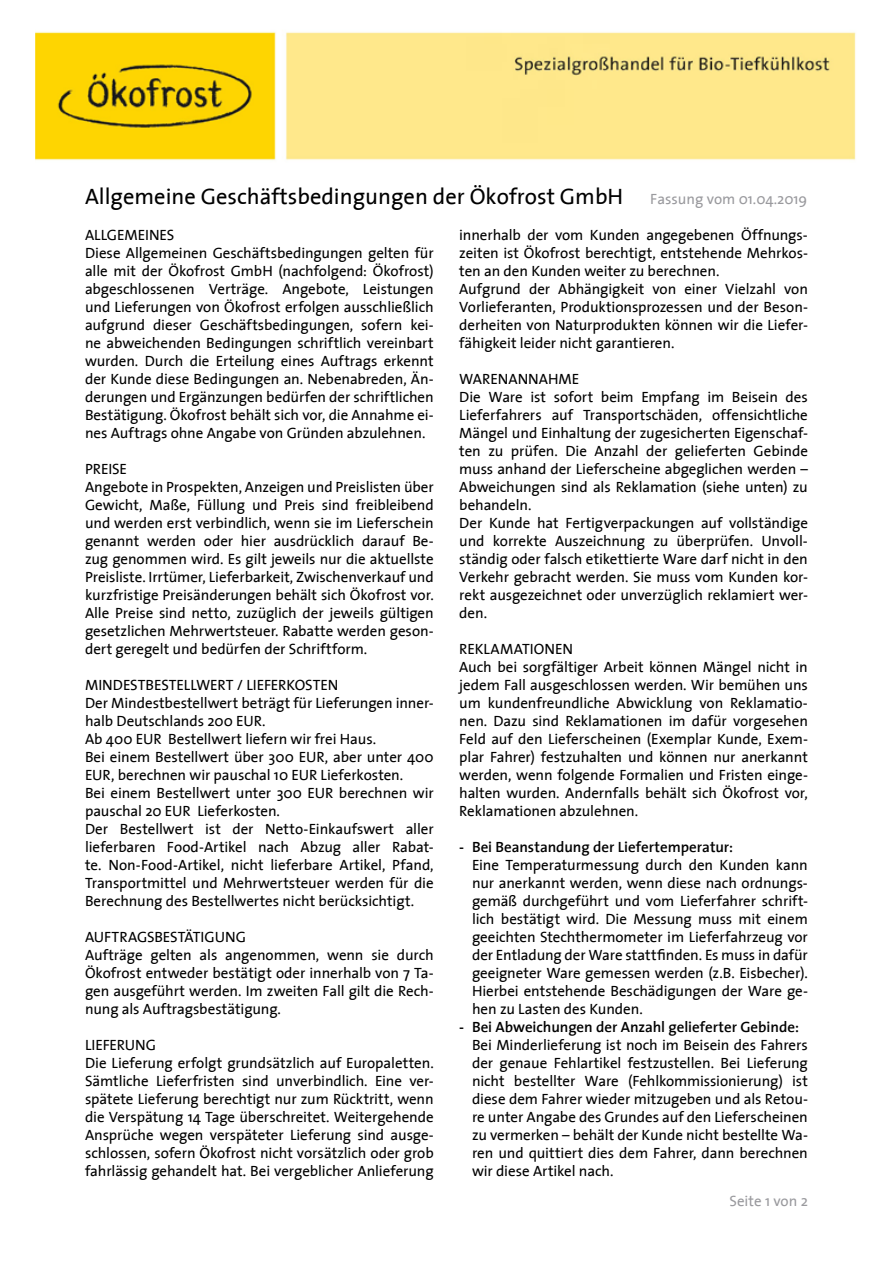
<style>
.page{position:relative;width:893px;height:1263px;background:#fff}
.page>*{position:absolute;margin:0;border:0;box-sizing:border-box;transform-origin:0 0}
.t1{font:22.5px "The Sans";color:#000}
.fließtext{font:15px/18px "The Sans";letter-spacing:-.005em;color:#000;text-align:justify}
.Nachfolgetext-liste{font:15px/18px "The Sans";letter-spacing:-.005em;color:#000;text-align:justify}
.t2{font:600 15px "The Sans";color:#000}
.t3{font:15px "The Sans";color:#9a9a9e}
</style>
<div class="page">
<img style="left:36px;top:31px;width:820px;height:129px">
<p class="t1" style="left:85px;top:177px;width:540px">Allgemeine Geschäftsbedingungen der Ökofrost GmbH</p>
<p class="t3" style="left:650px;top:186px;width:159px">Fassung vom 01.04.2019</p>
<p class="fließtext" style="left:85px;top:225px;width:91px">ALLGEMEINES</p>
<p class="fließtext" style="left:85px;top:243px;width:350px">Diese Allgemeinen Geschäftsbedingungen gelten für alle mit der Ökofrost GmbH (nachfolgend: Ökofrost) abgeschlossenen Verträge. Angebote, Leistungen und Lieferungen von Ökofrost erfolgen ausschließlich aufgrund dieser Geschäftsbedingungen, sofern kei&shy;ne abweichenden Bedingungen schriftlich vereinbart wurden. Durch die Erteilung eines Auftrags erkennt der Kunde diese Bedingungen an. Nebenabreden, Än&shy;derungen und Ergänzungen bedürfen der schriftlichen Bestätigung. Ökofrost behält sich vor, die Annahme ei&shy;nes Auftrags ohne Angabe von Gründen abzulehnen.</p>
<p class="fließtext" style="left:85px;top:459px;width:44px">PREISE</p>
<p class="fließtext" style="left:85px;top:477px;width:350px">Angebote in Prospekten, Anzeigen und Preislisten über Gewicht, Maße, Füllung und Preis sind freibleibend und werden erst verbindlich, wenn sie im Lieferschein genannt werden oder hier ausdrücklich darauf Be&shy;zug genommen wird. Es gilt jeweils nur die aktuellste Preisliste. Irrtümer, Lieferbarkeit, Zwischenverkauf und kurzfristige Preisänderungen behält sich Ökofrost vor.<br>Alle Preise sind netto, zuzüglich der jeweils gültigen gesetzlichen Mehrwertsteuer. Rabatte werden geson&shy;dert geregelt und bedürfen der Schriftform.</p>
<p class="fließtext" style="left:85px;top:675px;width:255px">MINDESTBESTELLWERT / LIEFERKOSTEN</p>
<p class="fließtext" style="left:85px;top:693px;width:350px">Der Mindestbestellwert beträgt für Lieferungen inner&shy;halb Deutschlands 200 EUR.</p>
<p class="fließtext" style="left:85px;top:729px;width:293px">Ab 400 EUR Bestellwert liefern wir frei Haus.</p>
<p class="fließtext" style="left:85px;top:747px;width:350px">Bei einem Bestellwert über 300 EUR, aber unter 400<br>EUR, berechnen wir pauschal 10 EUR Lieferkosten.</p>
<p class="fließtext" style="left:85px;top:783px;width:350px">Bei einem Bestellwert unter 300 EUR berechnen wir pauschal 20 EUR Lieferkosten.</p>
<p class="fließtext" style="left:85px;top:819px;width:350px">Der Bestellwert ist der Netto-Einkaufswert aller lieferbaren Food-Artikel nach Abzug aller Rabat&shy;te. Non-Food-Artikel, nicht lieferbare Artikel, Pfand, Transportmittel und Mehrwertsteuer werden für die Berechnung des Bestellwertes nicht berücksichtigt.</p>
<p class="fließtext" style="left:85px;top:927px;width:162px">AUFTRAGSBESTÄTIGUNG</p>
<p class="fließtext" style="left:85px;top:945px;width:350px">Aufträge gelten als angenommen, wenn sie durch Ökofrost entweder bestätigt oder innerhalb von 7 Ta&shy;gen ausgeführt werden. Im zweiten Fall gilt die Rech&shy;nung als Auftragsbestätigung.</p>
<p class="fließtext" style="left:85px;top:1035px;width:73px">LIEFERUNG</p>
<p class="fließtext" style="left:85px;top:1053px;width:350px">Die Lieferung erfolgt grundsätzlich auf Europaletten.<br>Sämtliche Lieferfristen sind unverbindlich. Eine ver&shy;spätete Lieferung berechtigt nur zum Rücktritt, wenn die Verspätung 14 Tage überschreitet. Weitergehende Ansprüche wegen verspäteter Lieferung sind ausge&shy;schlossen, sofern Ökofrost nicht vorsätzlich oder grob fahrlässig gehandelt hat. Bei vergeblicher Anlieferung</p>
<p class="fließtext" style="left:459px;top:225px;width:350px">innerhalb der vom Kunden angegebenen Öffnungs&shy;zeiten ist Ökofrost berechtigt, entstehende Mehrkos&shy;ten an den Kunden weiter zu berechnen.</p>
<p class="fließtext" style="left:459px;top:279px;width:350px">Aufgrund der Abhängigkeit von einer Vielzahl von Vorlieferanten, Produktionsprozessen und der Beson&shy;derheiten von Naturprodukten können wir die Liefer&shy;fähigkeit leider nicht garantieren.</p>
<p class="fließtext" style="left:459px;top:369px;width:122px">WARENANNAHME</p>
<p class="fließtext" style="left:459px;top:387px;width:350px">Die Ware ist sofort beim Empfang im Beisein des Lieferfahrers auf Transportschäden, offensichtliche Mängel und Einhaltung der zugesicherten Eigenschaf&shy;ten zu prüfen. Die Anzahl der gelieferten Gebinde muss anhand der Lieferscheine abgeglichen werden – Abweichungen sind als Reklamation (siehe unten) zu behandeln.</p>
<p class="fließtext" style="left:459px;top:513px;width:350px">Der Kunde hat Fertigverpackungen auf vollständige und korrekte Auszeichnung zu überprüfen. Unvoll&shy;ständig oder falsch etikettierte Ware darf nicht in den Verkehr gebracht werden. Sie muss vom Kunden kor&shy;rekt ausgezeichnet oder unverzüglich reklamiert wer&shy;den.</p>
<p class="fließtext" style="left:459px;top:639px;width:115px">REKLAMATIONEN</p>
<p class="fließtext" style="left:459px;top:657px;width:350px">Auch bei sorgfältiger Arbeit können Mängel nicht in jedem Fall ausgeschlossen werden. Wir bemühen uns um kundenfreundliche Abwicklung von Reklamatio&shy;nen. Dazu sind Reklamationen im dafür vorgesehen Feld auf den Lieferscheinen (Exemplar Kunde, Exem&shy;plar Fahrer) festzuhalten und können nur anerkannt werden, wenn folgende Formalien und Fristen einge&shy;halten wurden. Andernfalls behält sich Ökofrost vor, Reklamationen abzulehnen.</p>
<p class="t2" style="left:459px;top:834px;width:275px">- Bei Beanstandung der Liefertemperatur:</p>
<p class="Nachfolgetext-liste" style="left:472px;top:855px;width:337px">Eine Temperaturmessung durch den Kunden kann nur anerkannt werden, wenn diese nach ordnungs&shy;gemäß durchgeführt und vom Lieferfahrer schrift&shy;lich bestätigt wird. Die Messung muss mit einem geeichten Stechthermometer im Lieferfahrzeug vor der Entladung der Ware stattfinden. Es muss in dafür geeigneter Ware gemessen werden (z.B. Eisbecher).<br>Hierbei entstehende Beschädigungen der Ware ge&shy;hen zu Lasten des Kunden.</p>
<p class="t2" style="left:459px;top:1014px;width:341px">- Bei Abweichungen der Anzahl gelieferter Gebinde:</p>
<p class="Nachfolgetext-liste" style="left:472px;top:1035px;width:337px">Bei Minderlieferung ist noch im Beisein des Fahrers der genaue Fehlartikel festzustellen. Bei Lieferung nicht bestellter Ware (Fehlkommissionierung) ist diese dem Fahrer wieder mitzugeben und als Retou&shy;re unter Angabe des Grundes auf den Lieferscheinen zu vermerken – behält der Kunde nicht bestellte Wa&shy;ren und quittiert dies dem Fahrer, dann berechnen wir diese Artikel nach.</p>
<p class="t3" style="left:729px;top:1188px;width:80px">Seite 1 von 2</p>
</div>
